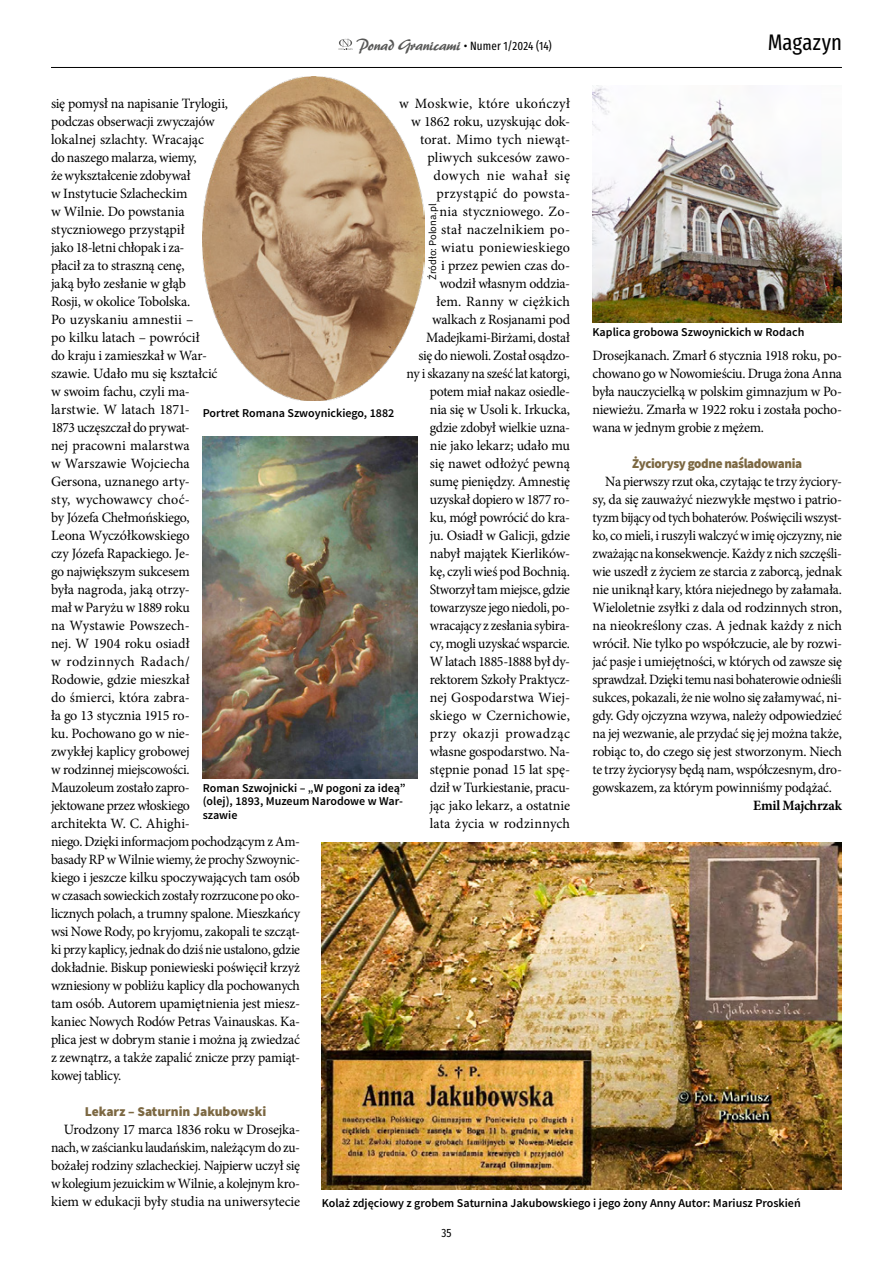
<style>
.page{position:relative;width:893px;height:1263px;background:#fff}
.page>*{position:absolute;margin:0;border:0;box-sizing:border-box;transform-origin:0 0}
.t1{font:22.5px "Fira Sans Compressed";letter-spacing:.005em;color:#000}
.t2{font:14.25px/18px "Minion Pro";letter-spacing:-.015em;color:#000;text-align:justify}
.t3{font:700 14.25px "Minion Pro";letter-spacing:-.015em;color:#000}
.t4{font:900 13.5px "Source Sans Pro";letter-spacing:-.03em;color:#7c6842}
.t5{font:900 13.5px "Source Sans Pro";color:#7c6842}
.t6{font:600 12px/13.5px "Source Sans Pro";color:#000}
.t7{font:12px "Fira Sans Compressed";letter-spacing:.01em;color:#000}
.t8{font:10.5px "Source Sans Pro";color:#000}
.s1{font-family:"Brush One EFN";font-size:16.5px;color:#575756}
</style>
<div class="page">
<hr style="left:51px;top:67px;width:791px;height:1px;background:#000">
<svg style="left:338px;top:39px;width:15px;height:11px"></svg>
<img style="left:202px;top:436px;width:215px;height:342px">
<img style="left:592px;top:85px;width:250px;height:237px">
<img style="left:322px;top:843px;width:520px;height:346px">
<img style="left:202px;top:76px;width:223px;height:324px">
<p class="t7" style="left:356px;top:36px;width:197px"><span class="s1">Ponad Granicami</span> • Numer 1/2024 (14)</p>
<h1 class="t1" style="left:768px;top:25px;width:76px">Magazyn</h1>
<p class="t2" style="left:399px;top:95px;width:173px;text-align:right">w Moskwie, które ukończył w 1862 roku, uzyskując dok&shy;torat. Mimo tych niewąt&shy;pliwych sukcesów zawo&shy;dowych nie wahał się przystąpić do powsta-<br>nia styczniowego. Zo-<br>stał naczelnikiem po-<br>wiatu poniewieskiego<br>i przez pewien czas do-<br>wodził własnym oddzia-<br>łem. Ranny w ciężkich walkach z Rosjanami pod<br>Madejkami-Birżami, dostał<br>się do niewoli. Został osądzo-<br>ny i skazany na sześć lat katorgi, potem miał nakaz osiedle-<br>nia się w Usoli k. Irkucka, gdzie zdobył wielkie uzna-<br>nie jako lekarz; udało mu<br>się nawet odłożyć pewną sumę pieniędzy. Amnestię uzyskał dopiero w 1877 ro-<br>ku, mógł powrócić do kra-<br>ju. Osiadł w Galicji, gdzie nabył majątek Kierlików-<br>kę, czyli wieś pod Bochnią.<br>Stworzył tam miejsce, gdzie towarzysze jego niedoli, po&shy;wracający z zesłania sybira-<br>cy, mogli uzyskać wsparcie.<br>W latach 1885-1888 był dy&shy;rektorem Szkoły Praktycz-<br>nej Gospodarstwa Wiej&shy;skiego w Czernichowie,<br>przy okazji prowadząc własne gospodarstwo. Na&shy;stępnie ponad 15 lat spę-<br>dził w Turkiestanie, pracu-<br>jąc jako lekarz, a ostatnie<br>lata życia w rodzinnych</p>
<p class="t2" style="left:51px;top:95px;width:251px;text-align:left">się pomysł na napisanie Trylogii,<br>podczas obserwacji zwyczajów<br>lokalnej szlachty. Wracając<br>do naszego malarza, wiemy,<br>że wykształcenie zdobywał<br>w Instytucie Szlacheckim<br>w Wilnie. Do powstania<br>styczniowego przystąpił<br>jako 18-letni chłopak i za-<br>płacił za to straszną cenę,<br>jaką było zesłanie w głąb<br>Rosji, w okolice Tobolska.<br>Po uzyskaniu amnestii –<br>po kilku latach – powrócił<br>do kraju i zamieszkał w War-<br>szawie. Udało mu się kształcić<br>w swoim fachu, czyli ma-<br>larstwie. W latach 1871-<br>1873 uczęszczał do prywat-<br>nej pracowni malarstwa<br>w Warszawie Wojciecha<br>Gersona, uznanego arty-<br>sty, wychowawcy choć-<br>by Józefa Chełmońskiego,<br>Leona Wyczółkowskiego<br>czy Józefa Rapackiego. Je-<br>go największym sukcesem<br>była nagroda, jaką otrzy-<br>mał w Paryżu w 1889 roku<br>na Wystawie Powszech-<br>nej. W 1904 roku osiadł<br>w rodzinnych Radach/<br>Rodowie, gdzie mieszkał<br>do śmierci, która zabra-<br>ła go 13 stycznia 1915 ro-<br>ku. Pochowano go w nie-<br>zwykłej kaplicy grobowej<br>w rodzinnej miejscowości.<br>Mauzoleum zostało zapro-<br>jektowane przez włoskiego<br>architekta W. C. Ahighi-<br>niego. Dzięki informacjom pochodzącym z Am&shy;basady RP w Wilnie wiemy, że prochy Szwoynic&shy;kiego i jeszcze kilku spoczywających tam osób w czasach sowieckich zostały rozrzucone po oko&shy;licznych polach, a trumny spalone. Mieszkańcy wsi Nowe Rody, po kryjomu, zakopali te szcząt&shy;ki przy kaplicy, jednak do dziś nie ustalono, gdzie dokładnie. Biskup poniewieski poświęcił krzyż wzniesiony w pobliżu kaplicy dla pochowanych tam osób. Autorem upamiętnienia jest miesz&shy;kaniec Nowych Rodów Petras Vainauskas. Ka&shy;plica jest w dobrym stanie i można ją zwiedzać z zewnątrz, a także zapalić znicze przy pamiąt&shy;kowej tablicy.</p>
<p class="t5" style="left:85px;top:1102px;width:183px">Lekarz – Saturnin Jakubowski</p>
<p class="t2" style="left:51px;top:1121px;width:251px;text-indent:13px">Urodzony 17 marca 1836 roku w Drosejka&shy;nach, w zaścianku laudańskim, należącym do zu&shy;bożałej rodziny szlacheckiej. Najpierw uczył się w kolegium jezuickim w Wilnie, a kolejnym kro&shy;kiem w edukacji były studia na uniwersytecie</p>
<p class="t8" style="left:426px;top:280px;width:77px;rotate:-90deg">Źródło: Polona.pl</p>
<p class="t6" style="left:592px;top:326px;width:213px">Kaplica grobowa Szwoynickich w Rodach</p>
<p class="t2" style="left:592px;top:347px;width:251px">Drosejkanach. Zmarł 6 stycznia 1918 roku, po&shy;chowano go w Nowomieściu. Druga żona Anna była nauczycielką w polskim gimnazjum w Po&shy;niewieżu. Zmarła w 1922 roku i została pocho&shy;wana w jednym grobie z mężem.</p>
<p class="t4" style="left:632px;top:454px;width:171px">Życiorysy godne naśladowania</p>
<p class="t2" style="left:592px;top:473px;width:251px;text-indent:13px">Na pierwszy rzut oka, czytając te trzy życiory&shy;sy, da się zauważyć niezwykłe męstwo i patrio&shy;tyzm bijący od tych bohaterów. Poświęcili wszyst&shy;ko, co mieli, i ruszyli walczyć w imię ojczyzny, nie zważając na konsekwencje. Każdy z nich szczęśli&shy;wie uszedł z życiem ze starcia z zaborcą, jednak nie uniknął kary, która niejednego by załamała.<br>Wieloletnie zsyłki z dala od rodzinnych stron, na nieokreślony czas. A jednak każdy z nich wrócił. Nie tylko po współczucie, ale by rozwi&shy;jać pasje i umiejętności, w których od zawsze się sprawdzał. Dzięki temu nasi bohaterowie odnieśli sukces, pokazali, że nie wolno się załamywać, ni&shy;gdy. Gdy ojczyzna wzywa, należy odpowiedzieć na jej wezwanie, ale przydać się jej można także, robiąc to, do czego się jest stworzonym. Niech te trzy życiorysy będą nam, współczesnym, dro&shy;gowskazem, za którym powinniśmy podążać.</p>
<p class="t3" style="left:753px;top:795px;width:90px">Emil Majchrzak</p>
<p class="t6" style="left:203px;top:406px;width:193px">Portret Romana Szwoynickiego, 1882</p>
<p class="t6" style="left:203px;top:781px;width:204px">Roman Szwojnicki – „W pogoni za ideą” (olej), 1893, Muzeum Narodowe w War&shy;szawie</p>
<p class="t6" style="left:322px;top:1196px;width:480px">Kolaż zdjęciowy z grobem Saturnina Jakubowskiego i jego żony Anny Autor: Mariusz Proskień</p>
<p class="t7" style="left:441px;top:1223px;width:12px">35</p>
</div>
